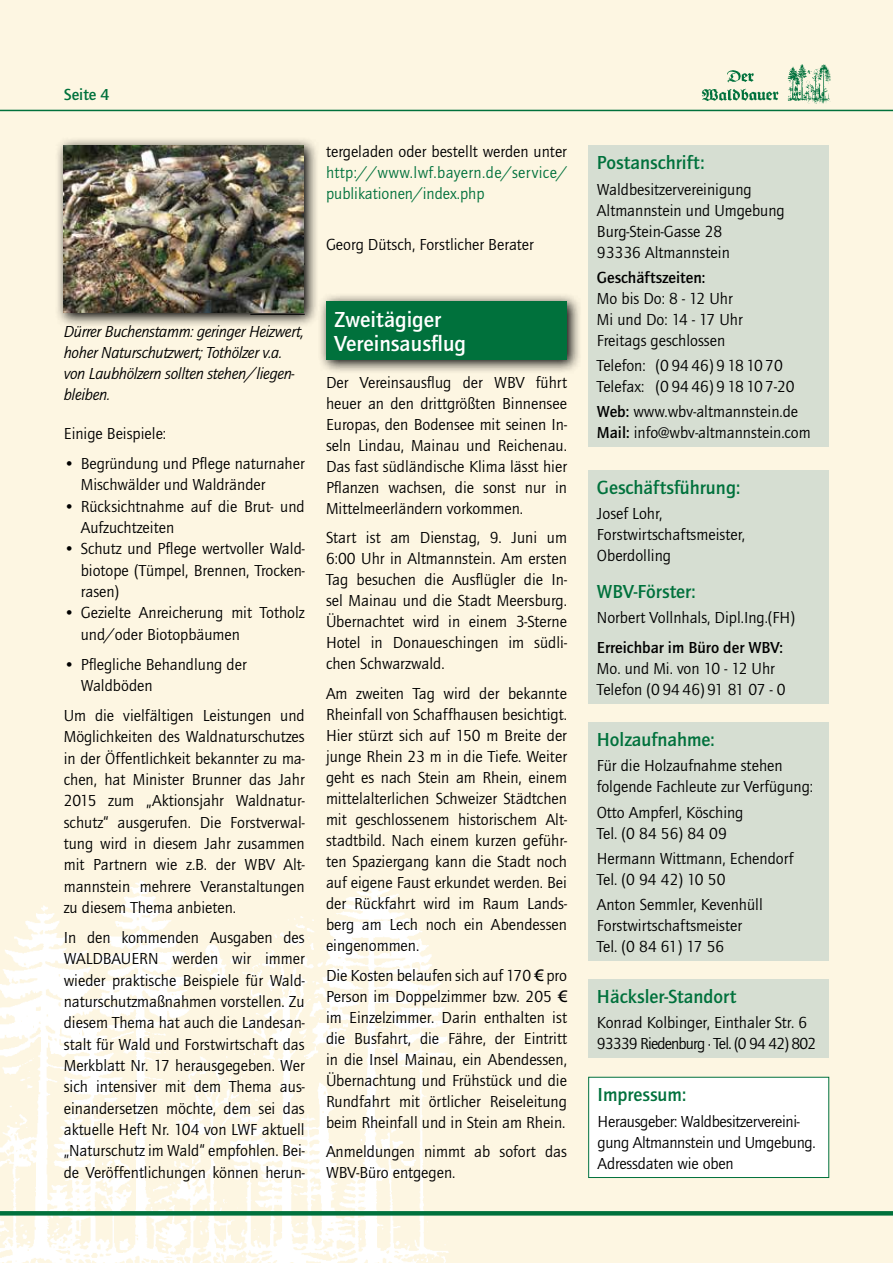
<style>
.page{position:relative;width:893px;height:1263px;background:#fdf6e2}
.page>*{position:absolute;margin:0;border:0;box-sizing:border-box;transform-origin:0 0}
.t1{font:700 22.5px/24px "Quay Itc T";color:#fff}
.t2{font:700 19.5px "Quay Itc T";color:#00713c}
.t3{font:16.5px/21px "Quay Itc T";color:#000}
.t4{font:italic 16.5px/21px "Quay Itc T";letter-spacing:-.02em;color:#000}
.t5{font:16.5px/21px "Quay Itc T";letter-spacing:-.02em;color:#000}
.t6{font:16.5px/21px "Quay Itc T";letter-spacing:.015em;color:#00713c}
.t7{font:700 16.5px "Quay Itc T";color:#000}
.t8{font:700 16.5px "Quay Itc T";color:#00713c}
.s1{font-family:"Linotype Euro Font Ato F"}
.s2{font-weight:700}
</style>
<div class="page">
<img style="left:0;top:881px;width:459px;height:382px">
<img style="left:701px;top:64px;width:130px;height:40px">
<hr style="left:0;top:110px;width:893px;height:1px;background:#00713c">
<svg style="left:0;top:1211px;width:893px;height:4px;fill:#00713c"></svg>
<svg style="left:57px;top:139px;width:260px;height:187px"></svg>
<img style="left:64px;top:146px;width:240px;height:167px">
<svg style="left:320px;top:295px;width:260px;height:77px"></svg>
<div style="left:326px;top:301px;width:241px;height:58px;background:#00713c"></div>
<div style="left:588px;top:146px;width:241px;height:301px;background:#d6ded2"></div>
<div style="left:588px;top:470px;width:241px;height:234px;background:#d6ded2"></div>
<div style="left:588px;top:722px;width:241px;height:239px;background:#d6ded2"></div>
<div style="left:588px;top:979px;width:241px;height:79px;background:#d6ded2"></div>
<div style="left:589px;top:1077px;width:240px;height:100px;background:#fff"></div>
<div style="left:588px;top:1077px;width:241px;height:101px;border:1px solid #00713c"></div>
<p class="t8" style="left:64px;top:85px;width:47px">Seite 4</p>
<p class="t3" style="left:326px;top:141px;width:242px">tergeladen oder bestellt werden unter</p>
<p class="t6" style="left:326px;top:162px;width:243px">http://www.lwf.bayern.de/service/ publikationen/index.php</p>
<p class="t3" style="left:326px;top:234px;width:209px">Georg Dütsch, Forstlicher Berater</p>
<p class="t4" style="left:64px;top:321px;width:242px">Dürrer Buchenstamm: geringer Heizwert, hoher Naturschutzwert; Tothölzer v.a. von Laubhölzern sollten stehen/liegen&shy;bleiben.</p>
<p class="t3" style="left:64px;top:423px;width:104px">Einige Beispiele:</p>
<p class="t3" style="left:81px;top:452px;width:225px;text-indent:-17px">• Begründung und Pflege naturnaher<br>Mischwälder und Waldränder</p>
<p class="t3" style="left:81px;top:495px;width:225px;text-indent:-17px">• Rücksichtnahme auf die Brut- und<br>Aufzuchtzeiten</p>
<p class="t3" style="left:81px;top:538px;width:225px;text-align:justify;text-indent:-17px">• Schutz und Pflege wertvoller Wald&shy;biotope (Tümpel, Brennen, Trocken&shy;rasen)</p>
<p class="t3" style="left:81px;top:602px;width:225px;text-indent:-17px">• Gezielte Anreicherung mit Totholz und/oder Biotopbäumen</p>
<p class="t3" style="left:81px;top:653px;width:167px;text-indent:-17px">• Pflegliche Behandlung der<br>Waldböden</p>
<p class="t3" style="left:64px;top:704px;width:242px;text-align:justify">Um die vielfältigen Leistungen und Möglichkeiten des Waldnaturschutzes in der Öffentlichkeit bekannter zu ma&shy;chen, hat Minister Brunner das Jahr 2015 zum „Aktionsjahr Waldnatur&shy;schutz“ ausgerufen. Die Forstverwal&shy;tung wird in diesem Jahr zusammen mit Partnern wie z.B. der WBV Alt&shy;mannstein mehrere Veranstaltungen zu diesem Thema anbieten.</p>
<p class="t3" style="left:64px;top:926px;width:242px;text-align:justify">In den kommenden Ausgaben des WALDBAUERN werden wir immer wieder praktische Beispiele für Wald&shy;naturschutzmaßnahmen vorstellen. Zu diesem Thema hat auch die Landesan&shy;stalt für Wald und Forstwirtschaft das Merkblatt Nr. 17 herausgegeben. Wer sich intensiver mit dem Thema aus&shy;einandersetzen möchte, dem sei das aktuelle Heft Nr. 104 von LWF aktuell „Naturschutz im Wald“ empfohlen. Bei&shy;de Veröffentlichungen können herun-</p>
<h1 class="t1" style="left:334px;top:307px;width:133px">Zweitägiger<br>Vereinsausflug</h1>
<p class="t3" style="left:326px;top:372px;width:242px;text-align:justify">Der Vereinsausflug der WBV führt heuer an den drittgrößten Binnensee Europas, den Bodensee mit seinen In&shy;seln Lindau, Mainau und Reichenau.<br>Das fast südländische Klima lässt hier Pflanzen wachsen, die sonst nur in Mittelmeerländern vorkommen.</p>
<p class="t3" style="left:326px;top:527px;width:242px;text-align:justify">Start ist am Dienstag, 9. Juni um 6:00 Uhr in Altmannstein. Am ersten Tag besuchen die Ausflügler die In&shy;sel Mainau und die Stadt Meersburg.<br>Übernachtet wird in einem 3-Sterne Hotel in Donaueschingen im südli&shy;chen Schwarzwald.</p>
<p class="t3" style="left:326px;top:683px;width:242px;text-align:justify">Am zweiten Tag wird der bekannte Rheinfall von Schaffhausen besichtigt.<br>Hier stürzt sich auf 150 m Breite der junge Rhein 23 m in die Tiefe. Weiter geht es nach Stein am Rhein, einem mittelalterlichen Schweizer Städtchen mit geschlossenem historischem Alt&shy;stadtbild. Nach einem kurzen geführ&shy;ten Spaziergang kann die Stadt noch auf eigene Faust erkundet werden. Bei der Rückfahrt wird im Raum Lands&shy;berg am Lech noch ein Abendessen eingenommen.</p>
<p class="t3" style="left:326px;top:964px;width:242px;text-align:justify">Die Kosten belaufen sich auf 170 <span class="s1">3</span> pro Person im Doppelzimmer bzw. 205 <span class="s1">3 </span>im Einzelzimmer. Darin enthalten ist die Busfahrt, die Fähre, der Eintritt in die Insel Mainau, ein Abendessen, Übernachtung und Frühstück und die Rundfahrt mit örtlicher Reiseleitung beim Rheinfall und in Stein am Rhein.</p>
<p class="t3" style="left:326px;top:1141px;width:242px">Anmeldungen nimmt ab sofort das<br>WBV-Büro entgegen.</p>
<p class="t2" style="left:597px;top:151px;width:109px">Postanschrift:</p>
<p class="t3" style="left:597px;top:178px;width:189px">Waldbesitzervereinigung<br>Altmannstein und Umgebung<br>Burg-Stein-Gasse 28<br>93336 Altmannstein</p>
<p class="t7" style="left:597px;top:268px;width:110px">Geschäftszeiten:</p>
<p class="t3" style="left:597px;top:288px;width:147px">Mo bis Do: 8 - 12 Uhr<br>Mi und Do: 14 - 17 Uhr<br>Freitags geschlossen</p>
<p class="t3" style="left:597px;top:355px;width:199px">Telefon: (0 94 46) 9 18 10 70<br>Telefax: (0 94 46) 9 18 10 7-20</p>
<p class="t3" style="left:597px;top:401px;width:215px"><span class="s2">Web:</span> www.wbv-altmannstein.de<br><span class="s2">Mail:</span> info@wbv-altmannstein.com</p>
<p class="t2" style="left:597px;top:476px;width:145px">Geschäftsführung:</p>
<p class="t3" style="left:597px;top:503px;width:150px">Josef Lohr,<br>Forstwirtschaftsmeister,<br>Oberdolling</p>
<p class="t2" style="left:597px;top:580px;width:100px">WBV-Förster:</p>
<p class="t3" style="left:597px;top:607px;width:200px">Norbert Vollnhals, Dipl.Ing.(FH)</p>
<p class="t7" style="left:597px;top:638px;width:188px">Erreichbar im Büro der WBV:</p>
<p class="t3" style="left:597px;top:658px;width:190px">Mo. und Mi. von 10 - 12 Uhr<br>Telefon (0 94 46) 91 81 07 - 0</p>
<p class="t2" style="left:597px;top:728px;width:119px">Holzaufnahme:</p>
<p class="t3" style="left:597px;top:755px;width:218px">Für die Holzaufnahme stehen folgende Fachleute zur Verfügung:</p>
<p class="t3" style="left:597px;top:801px;width:148px">Otto Ampferl, Kösching<br>Tel. (0 84 56) 84 09</p>
<p class="t3" style="left:597px;top:848px;width:198px">Hermann Wittmann, Echendorf<br>Tel. (0 94 42) 10 50</p>
<p class="t3" style="left:597px;top:894px;width:168px">Anton Semmler, Kevenhüll<br>Forstwirtschaftsmeister<br>Tel. (0 84 61) 17 56</p>
<p class="t2" style="left:597px;top:985px;width:141px">Häcksler-Standort</p>
<p class="t3" style="left:597px;top:1012px;width:221px">Konrad Kolbinger, Einthaler Str. 6<br>93339 Riedenburg · Tel. (0 94 42) 802</p>
<p class="t2" style="left:598px;top:1083px;width:90px">Impressum:</p>
<p class="t5" style="left:598px;top:1110px;width:219px">Herausgeber: Waldbesitzervereini&shy;gung Altmannstein und Umgebung.<br>Adressdaten wie oben</p>
</div>
